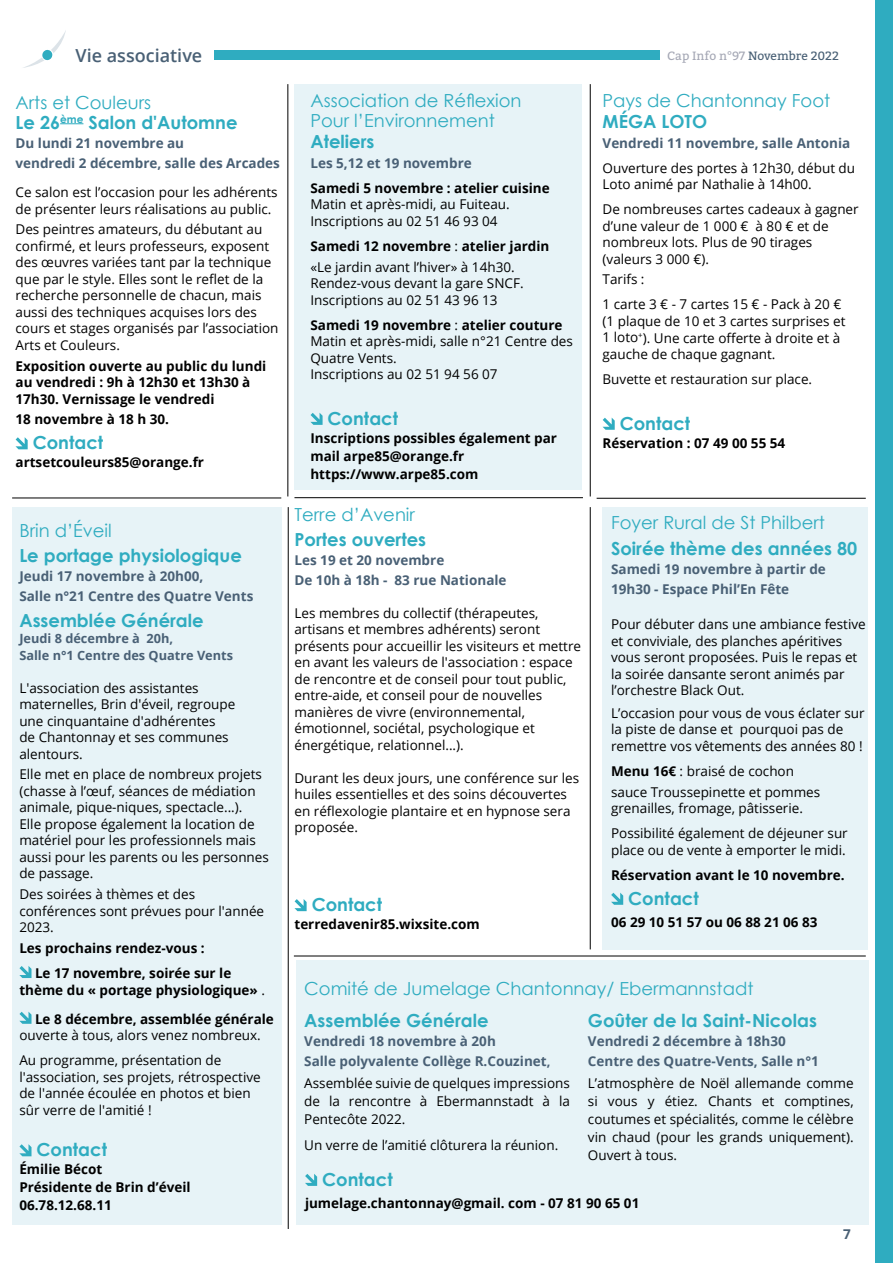
<style>
.page{position:relative;width:893px;height:1263px;background:#fff}
.page>*{position:absolute;margin:0;border:0;box-sizing:border-box;transform-origin:0 0}
.t1{font:700 18px/19.5px "Century Gothic";color:#2facc0}
.t2{font:18px/19.5px "Century Gothic";color:#2facc0}
.t3{font:600 18px "Open Sans";color:#496075}
.t4{font:13.5px/16.5px "Open Sans";color:#000}
.t5{font:700 13.5px/18px "Open Sans";color:#000}
.t6{font:700 13.5px/19.5px "Open Sans";color:#496075}
.t7{font:700 12.75px/16.5px "Open Sans";color:#496075}
.t8{font:12px "Bitter";color:#496075}
.s1{color:#a5a8b5}
.s2{font-weight:400}
.s3{font-weight:700}
.s4{font-size:12.75px}
</style>
<div class="page">
<div style="left:296px;top:960px;width:572px;height:265px;background:#e7f3f7"></div>
<div style="left:294px;top:84px;width:288px;height:405px;background:#e7f3f7"></div>
<svg style="left:310px;top:413px;width:13px;height:12px"></svg>
<div style="left:12px;top:507px;width:269px;height:718px;background:#e7f3f7"></div>
<div style="left:603px;top:507px;width:265px;height:442px;background:#e7f3f7"></div>
<div style="left:214px;top:50px;width:446px;height:10px;background:#2facc0"></div>
<svg style="left:23px;top:30px;width:43px;height:38px"></svg>
<div style="left:876px;top:0;width:17px;height:1263px;background:#2facc0"></div>
<svg style="left:19px;top:966px;width:13px;height:12px"></svg>
<svg style="left:19px;top:1012px;width:13px;height:12px"></svg>
<svg style="left:19px;top:1144px;width:13px;height:12px"></svg>
<svg style="left:60px;top:123px;width:23px;height:1px"></svg>
<svg style="left:16px;top:437px;width:12px;height:12px"></svg>
<svg style="left:603px;top:418px;width:12px;height:12px"></svg>
<hr style="left:288px;top:84px;width:1px;height:412px;background:#000">
<hr style="left:590px;top:84px;width:1px;height:412px;background:#000">
<svg style="left:294px;top:899px;width:13px;height:12px"></svg>
<svg style="left:611px;top:893px;width:12px;height:12px"></svg>
<hr style="left:590px;top:507px;width:1px;height:442px;background:#000">
<hr style="left:288px;top:507px;width:1px;height:722px;background:#000">
<hr style="left:12px;top:498px;width:269px;height:1px;background:#000">
<hr style="left:294px;top:497px;width:289px;height:1px;background:#000">
<hr style="left:294px;top:956px;width:572px;height:1px;background:#000">
<hr style="left:597px;top:498px;width:269px;height:1px;background:#000">
<svg style="left:305px;top:1174px;width:12px;height:12px"></svg>
<h1 class="t3" style="left:76px;top:43px;width:128px">Vie associative</h1>
<p class="t8" style="left:667px;top:49px;width:173px"><span class="s1">Cap Info n°97</span> Novembre 2022</p>
<h1 class="t1" style="left:16px;top:92px;width:224px"><span class="s2">Arts et Couleurs<br></span>Le 26<sup>ème</sup> Salon d'Automne</h1>
<p class="t6" style="left:16px;top:133px;width:266px">Du lundi 21 novembre au<br>vendredi 2 décembre, salle des Arcades</p>
<p class="t4" style="left:16px;top:184px;width:264px">Ce salon est l’occasion pour les adhérents de présenter leurs réalisations au public.</p>
<p class="t4" style="left:16px;top:221px;width:265px">Des peintres amateurs, du débutant au confirmé, et leurs professeurs, exposent des œuvres variées tant par la technique que par le style. Elles sont le reflet de la recherche personnelle de chacun, mais aussi des techniques acquises lors des cours et stages organisés par l’association Arts et Couleurs.</p>
<p class="t5" style="left:16px;top:357px;width:252px;line-height:16.5px">Exposition ouverte au public du lundi au vendredi : 9h à 12h30 et 13h30 à<br>17h30. Vernissage le vendredi</p>
<p class="t5" style="left:16px;top:410px;width:155px">18 novembre à 18 h 30.</p>
<h1 class="t1" style="left:33px;top:432px;width:72px">Contact</h1>
<p class="t5" style="left:16px;top:453px;width:190px">artsetcouleurs85@orange.fr</p>
<h1 class="t2" style="left:19px;top:520px;width:94px">Brin d’Éveil</h1>
<h1 class="t1" style="left:19px;top:545px;width:224px">Le portage physiologique</h1>
<p class="t6" style="left:19px;top:566px;width:235px">Jeudi 17 novembre à 20h00,<br>Salle n°21 Centre des Quatre Vents</p>
<h1 class="t1" style="left:19px;top:610px;width:186px">Assemblée Générale</h1>
<p class="t7" style="left:19px;top:630px;width:215px">Jeudi 8 décembre à 20h,<br>Salle n°1 Centre des Quatre Vents</p>
<p class="t4" style="left:19px;top:679px;width:218px">L'association des assistantes maternelles, Brin d'éveil, regroupe une cinquantaine d'adhérentes<br>de Chantonnay et ses communes alentours.</p>
<p class="t4" style="left:19px;top:766px;width:251px">Elle met en place de nombreux projets (chasse à l’œuf, séances de médiation animale, pique-niques, spectacle...).<br>Elle propose également la location de matériel pour les professionnels mais aussi pour les parents ou les personnes de passage.</p>
<p class="t4" style="left:19px;top:886px;width:246px">Des soirées à thèmes et des conférences sont prévues pour l'année<br>2023.</p>
<p class="t5" style="left:35px;top:935px;width:198px;line-height:25px;text-indent:-16px">Les prochains rendez-vous :<br>Le 17 novembre, soirée sur le</p>
<p class="t5" style="left:35px;top:975px;width:240px;line-height:29.2px;text-indent:-16px">thème du « portage physiologique» <span class="s2">.<br></span>Le 8 décembre, assemblée générale</p>
<p class="t4" style="left:19px;top:1022px;width:243px;line-height:25px">ouverte à tous, alors venez nombreux.<br>Au programme, présentation de</p>
<p class="t4" style="left:19px;top:1068px;width:243px">l'association, ses projets, rétrospective de l'année écoulée en photos et bien sûr verre de l'amitié !</p>
<h1 class="t1" style="left:37px;top:1139px;width:72px">Contact</h1>
<p class="t5" style="left:19px;top:1160px;width:173px">Émilie Bécot<br>Présidente de Brin d’éveil<br>06.78.12.68.11</p>
<h1 class="t2" style="left:310px;top:91px;width:213px">Association de Réflexion<br>Pour l’Environnement</h1>
<h1 class="t1" style="left:310px;top:131px;width:66px">Ateliers</h1>
<p class="t6" style="left:310px;top:153px;width:163px">Les 5,12 et 19 novembre</p>
<p class="t5" style="left:310px;top:179px;width:241px">Samedi 5 novembre : atelier cuisine</p>
<p class="t4" style="left:310px;top:196px;width:201px">Matin et après-midi, au Fuiteau.<br>Inscriptions au 02 51 46 93 04</p>
<p class="t4" style="left:310px;top:235px;width:241px;line-height:20.7px"><span class="s3">Samedi 12 novembre</span> : <span class="s3">atelier jardin </span>«Le jardin avant l’hiver» à 14h30.</p>
<p class="t4" style="left:310px;top:275px;width:215px">Rendez-vous devant la gare SNCF.<br>Inscriptions au 02 51 43 96 13</p>
<p class="t4" style="left:310px;top:316px;width:264px"><span class="s3">Samedi 19 novembre</span> : <span class="s3">atelier couture<br></span>Matin et après-midi, salle n°21 Centre des<br>Quatre Vents.<br>Inscriptions au 02 51 94 56 07</p>
<h1 class="t1" style="left:328px;top:408px;width:72px">Contact</h1>
<p class="t5" style="left:310px;top:429px;width:248px">Inscriptions possibles également par mail arpe85@orange.fr https://www.arpe85.com</p>
<h1 class="t2" style="left:294px;top:504px;width:122px">Terre d’Avenir</h1>
<h1 class="t1" style="left:294px;top:529px;width:133px">Portes ouvertes</h1>
<p class="t6" style="left:294px;top:550px;width:214px">Les 19 et 20 novembre<br>De 10h à 18h - 83 rue Nationale</p>
<p class="t4" style="left:294px;top:604px;width:288px">Les membres du collectif (thérapeutes, artisans et membres adhérents) seront présents pour accueillir les visiteurs et mettre en avant les valeurs de l'association : espace de rencontre et de conseil pour tout public, entre-aide, et conseil pour de nouvelles manières de vivre (environnemental, émotionnel, sociétal, psychologique et énergétique, relationnel...).</p>
<p class="t4" style="left:294px;top:769px;width:286px">Durant les deux jours, une conférence sur les huiles essentielles et des soins découvertes en réflexologie plantaire et en hypnose sera proposée.</p>
<h1 class="t1" style="left:312px;top:894px;width:72px">Contact</h1>
<p class="t5" style="left:294px;top:915px;width:187px">terredavenir85.wixsite.com</p>
<h1 class="t2" style="left:603px;top:91px;width:229px">Pays de Chantonnay Foot</h1>
<h1 class="t1" style="left:603px;top:111px;width:106px">MÉGA LOTO</h1>
<p class="t6" style="left:603px;top:133px;width:249px">Vendredi 11 novembre, salle Antonia</p>
<p class="t4" style="left:603px;top:159px;width:254px">Ouverture des portes à 12h30, début du<br>Loto animé par Nathalie à 14h00.</p>
<p class="t4" style="left:603px;top:201px;width:258px">De nombreuses cartes cadeaux à gagner d’une valeur de 1 000 € à 80 € et de nombreux lots. Plus de 90 tirages (valeurs 3 000 €).</p>
<p class="t4" style="left:603px;top:267px;width:240px;line-height:25px">Tarifs :<br>1 carte 3 € - 7 cartes 15 € - Pack à 20 €</p>
<p class="t4" style="left:603px;top:312px;width:244px">(1 plaque de 10 et 3 cartes surprises et<br>1 loto<sup>+</sup>). Une carte offerte à droite et à gauche de chaque gagnant.</p>
<p class="t4" style="left:603px;top:370px;width:211px">Buvette et restauration sur place.</p>
<h1 class="t1" style="left:620px;top:413px;width:72px">Contact</h1>
<p class="t5" style="left:603px;top:433px;width:184px">Réservation : 07 49 00 55 54</p>
<h1 class="t2" style="left:611px;top:513px;width:215px">Foyer Rural de St Philbert</h1>
<h1 class="t1" style="left:611px;top:538px;width:248px">Soirée thème des années 80</h1>
<p class="t6" style="left:611px;top:559px;width:216px">Samedi 19 novembre à partir de<br>19h30 - Espace Phil’En Fête</p>
<p class="t4" style="left:611px;top:616px;width:256px">Pour débuter dans une ambiance festive et conviviale, des planches apéritives vous seront proposées. Puis le repas et la soirée dansante seront animés par l’orchestre Black Out.</p>
<p class="t4" style="left:611px;top:704px;width:255px">L’occasion pour vous de vous éclater sur la piste de danse et pourquoi pas de remettre vos vêtements des années 80 !</p>
<p class="t4" style="left:611px;top:760px;width:211px;line-height:20.7px"><span class="s3">Menu 16€</span> : braisé de cochon sauce Troussepinette et pommes</p>
<p class="t4" style="left:611px;top:795px;width:238px;line-height:25px">grenailles, fromage, pâtisserie.<br>Possibilité également de déjeuner sur</p>
<p class="t4" style="left:611px;top:841px;width:236px">place ou de vente à emporter le midi.</p>
<p class="t5" style="left:611px;top:865px;width:235px">Réservation avant le 10 novembre.</p>
<h1 class="t1" style="left:628px;top:888px;width:72px">Contact</h1>
<p class="t5" style="left:611px;top:913px;width:208px">06 29 10 51 57 ou 06 88 21 06 83</p>
<h1 class="t2" style="left:304px;top:978px;width:451px">Comité de Jumelage Chantonnay/ Ebermannstadt</h1>
<h1 class="t1" style="left:304px;top:1009px;width:186px">Assemblée Générale</h1>
<p class="t6" style="left:304px;top:1031px;width:248px">Vendredi 18 novembre à 20h<br>Salle polyvalente Collège R.Couzinet<span class="s4">,</span></p>
<p class="t4" style="left:304px;top:1074px;width:267px;line-height:18px;text-align:justify">Assemblée suivie de quelques impressions de la rencontre à Ebermannstadt à la Pentecôte 2022.</p>
<p class="t4" style="left:304px;top:1137px;width:256px">Un verre de l’amitié clôturera la réunion.</p>
<h1 class="t1" style="left:588px;top:1009px;width:230px">Goûter de la Saint-Nicolas</h1>
<p class="t6" style="left:588px;top:1031px;width:233px">Vendredi 2 décembre à 18h30<br>Centre des Quatre-Vents, Salle n°1</p>
<p class="t4" style="left:588px;top:1074px;width:267px;line-height:18px;text-align:justify">L’atmosphère de Noël allemande comme si vous y étiez. Chants et comptines, coutumes et spécialités, comme le célèbre vin chaud (pour les grands uniquement).<br>Ouvert à tous.</p>
<h1 class="t1" style="left:322px;top:1169px;width:72px">Contact</h1>
<p class="t5" style="left:305px;top:1194px;width:336px">jumelage.chantonnay@gmail. com - 07 81 90 65 01</p>
<p class="t6" style="left:843px;top:1224px;width:9px">7</p>
</div>
